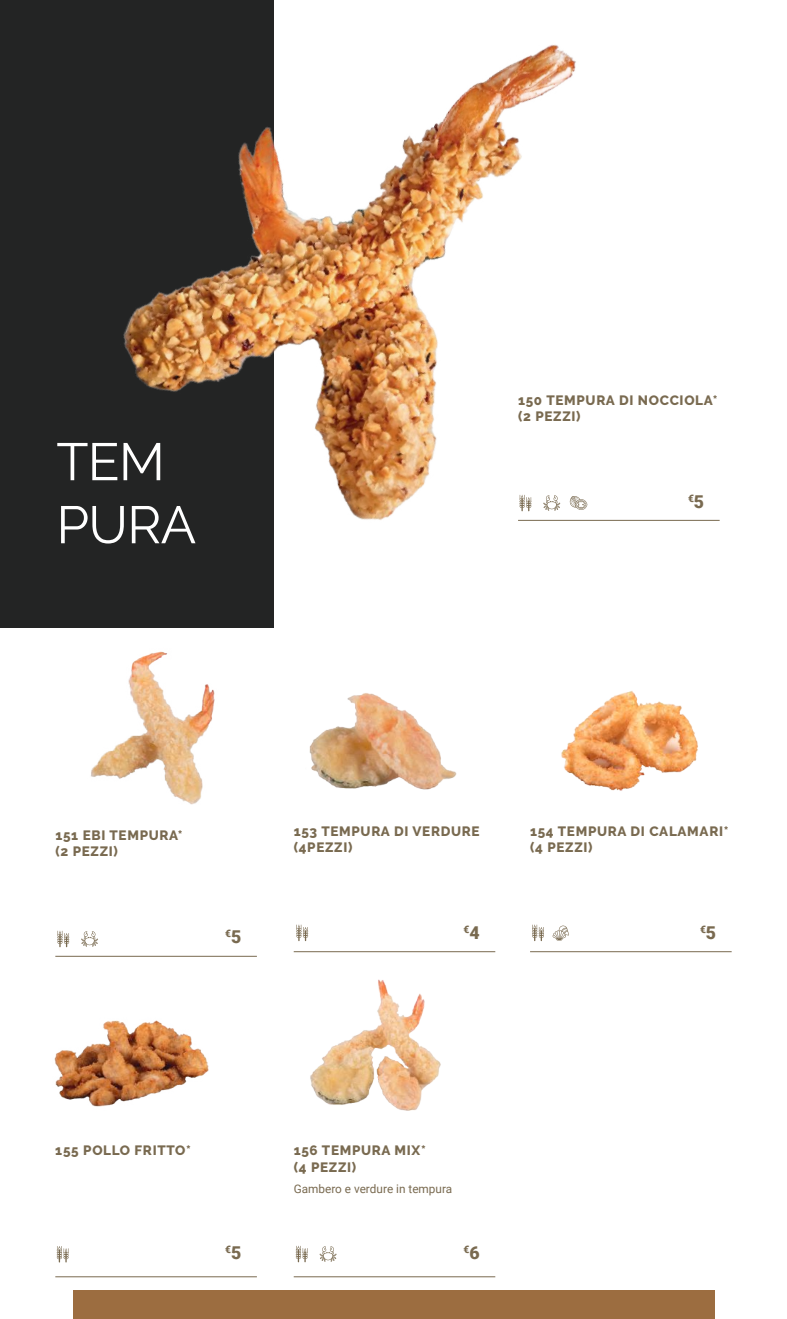
<style>
.page{position:relative;width:787px;height:1319px;background:#fff}
.page>*{position:absolute;margin:0;border:0;box-sizing:border-box;transform-origin:0 0}
.t1{font:52.5px/63px "Raleway";letter-spacing:-.015em;color:#fff}
.t2{font:800 13.5px/16.2px "Raleway";letter-spacing:.05em;color:#796a50}
.t3{font:11.85px "Roboto";color:#796a50}
.t4{font:900 10.35px "Roboto";color:#796a50}
.s1{font-size:17.7px}
</style>
<div class="page">
<div style="left:0;top:0;width:274px;height:627px;background:#232424"></div>
<div style="left:73px;top:1290px;width:641px;height:28px;background:#9c6d40"></div>
<hr style="left:55px;top:955px;width:202px;height:1px;background:#796a50">
<hr style="left:530px;top:951px;width:201px;height:1px;background:#796a50">
<hr style="left:294px;top:951px;width:201px;height:1px;background:#796a50">
<hr style="left:294px;top:1276px;width:201px;height:1px;background:#796a50">
<hr style="left:55px;top:1276px;width:202px;height:1px;background:#796a50">
<img style="left:123px;top:44px;width:551px;height:476px">
<img style="left:309px;top:693px;width:148px;height:97px">
<img style="left:561px;top:690px;width:137px;height:101px">
<img style="left:54px;top:1020px;width:155px;height:87px">
<img style="left:310px;top:979px;width:131px;height:132px">
<img style="left:91px;top:651px;width:124px;height:154px">
<svg style="left:57px;top:930px;width:12px;height:17px"></svg>
<svg style="left:81px;top:931px;width:17px;height:15px"></svg>
<svg style="left:57px;top:1246px;width:12px;height:16px"></svg>
<svg style="left:532px;top:924px;width:12px;height:16px"></svg>
<svg style="left:296px;top:924px;width:12px;height:16px"></svg>
<svg style="left:296px;top:1245px;width:12px;height:16px"></svg>
<svg style="left:319px;top:1246px;width:17px;height:15px"></svg>
<svg style="left:552px;top:925px;width:17px;height:15px"></svg>
<hr style="left:518px;top:520px;width:201px;height:1px;background:#796a50">
<svg style="left:519px;top:494px;width:12px;height:17px"></svg>
<svg style="left:543px;top:495px;width:17px;height:15px"></svg>
<svg style="left:569px;top:496px;width:18px;height:14px"></svg>
<h1 class="t1" style="left:56px;top:430px;width:141px">TEM<br>PURA</h1>
<p class="t2" style="left:518px;top:392px;width:201px">150 TEMPURA DI NOCCIOLA* (2 PEZZI)</p>
<p class="t4" style="left:688px;top:491px;width:18px">€<span class="s1">5</span></p>
<p class="t2" style="left:55px;top:827px;width:129px">151 EBI TEMPURA* (2 PEZZI)</p>
<p class="t4" style="left:225px;top:926px;width:18px">€<span class="s1">5</span></p>
<p class="t2" style="left:294px;top:822px;width:187px">153 TEMPURA DI VERDURE (4PEZZI)</p>
<p class="t4" style="left:463px;top:921px;width:18px">€<span class="s1">4</span></p>
<p class="t2" style="left:530px;top:822px;width:200px">154 TEMPURA DI CALAMARI* (4 PEZZI)</p>
<p class="t4" style="left:700px;top:921px;width:18px">€<span class="s1">5</span></p>
<p class="t2" style="left:55px;top:1142px;width:137px">155 POLLO FRITTO*</p>
<p class="t4" style="left:225px;top:1241px;width:18px">€<span class="s1">5</span></p>
<p class="t2" style="left:294px;top:1142px;width:134px">156 TEMPURA MIX* (4 PEZZI)</p>
<p class="t3" style="left:294px;top:1180px;width:160px">Gambero e verdure in tempura</p>
<p class="t4" style="left:463px;top:1241px;width:18px">€<span class="s1">6</span></p>
</div>
